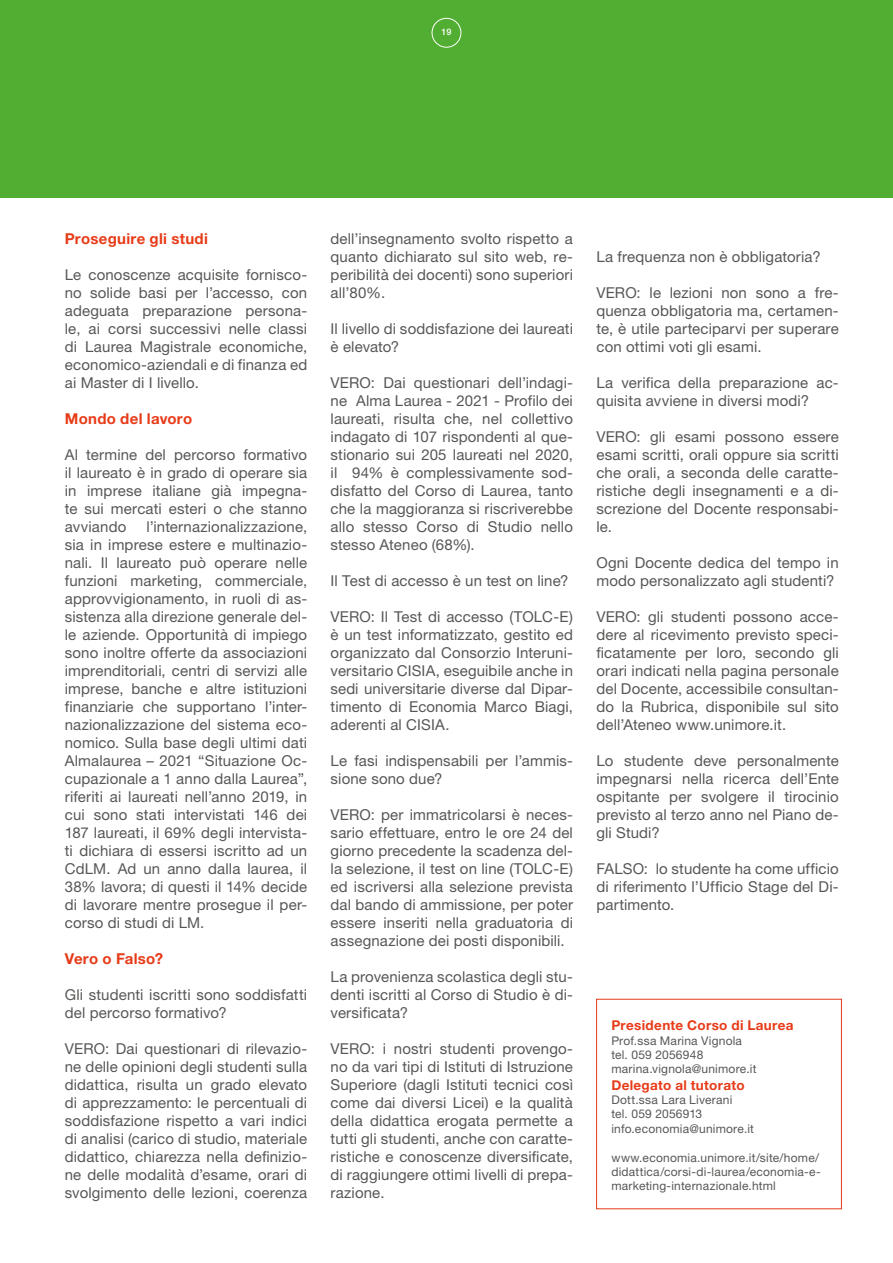
<style>
.page{position:relative;width:893px;height:1263px;background:#fff}
.page>*{position:absolute;margin:0;border:0;box-sizing:border-box;transform-origin:0 0}
.testo_base{font:15px/18px "Helvetica Neue LT Std";letter-spacing:.01em;color:#575756;text-align:justify}
.testo_base-2{font:700 15px "Helvetica Neue LT Std";letter-spacing:.02em;color:#e73b18}
.t1{font:700 13.5px "Helvetica Neue LT Std";letter-spacing:.025em;color:#e73b18}
.t2{font:12px/14.4px "Helvetica Neue LT Std";letter-spacing:.02em;color:#575756}
.t3{font:500 9px "Helvetica Neue LT Std";color:#fff}
</style>
<div class="page">
<div style="left:596px;top:999px;width:246px;height:210px;border:1px solid #e73b18"></div>
<div style="left:0;top:0;width:893px;height:197px;background:#52ae32"></div>
<div style="left:432px;top:18px;width:29px;height:29px;border:1px solid #fff;border-radius:50%"></div>
<p class="t3" style="left:442px;top:27px;width:11px">19</p>
<p class="testo_base-2" style="left:65px;top:229px;width:145px">Proseguire gli studi</p>
<p class="testo_base" style="left:65px;top:265px;width:244px">Le conoscenze acquisite fornisco&shy;no solide basi per l’accesso, con adeguata preparazione persona&shy;le, ai corsi successivi nelle classi di Laurea Magistrale economiche, economico-aziendali e di finanza ed ai Master di I livello.</p>
<p class="testo_base-2" style="left:65px;top:409px;width:129px">Mondo del lavoro</p>
<p class="testo_base" style="left:65px;top:445px;width:244px">Al termine del percorso formativo il laureato è in grado di operare sia in imprese italiane già impegna&shy;te sui mercati esteri o che stanno avviando</p>
<p class="testo_base" style="left:65px;top:517px;width:244px;text-indent:82px">l’internazionalizzazione, sia in imprese estere e multinazio&shy;nali. Il laureato può operare nelle funzioni marketing, commerciale, approvvigionamento, in ruoli di as&shy;sistenza alla direzione generale del&shy;le aziende. Opportunità di impiego sono inoltre offerte da associazioni imprenditoriali, centri di servizi alle imprese, banche e altre istituzioni finanziarie che supportano l’inter&shy;nazionalizzazione del sistema eco&shy;nomico. Sulla base degli ultimi dati Almalaurea – 2021 “Situazione Oc&shy;cupazionale a 1 anno dalla Laurea”, riferiti ai laureati nell’anno 2019, in cui sono stati intervistati 146 dei 187 laureati, il 69% degli intervista&shy;ti dichiara di essersi iscritto ad un CdLM. Ad un anno dalla laurea, il 38% lavora; di questi il 14% decide di lavorare mentre prosegue il per&shy;corso di studi di LM.</p>
<p class="testo_base-2" style="left:65px;top:949px;width:100px">Vero o Falso?</p>
<p class="testo_base" style="left:65px;top:985px;width:244px">Gli studenti iscritti sono soddisfatti del percorso formativo?</p>
<p class="testo_base" style="left:65px;top:1039px;width:244px">VERO: Dai questionari di rilevazio&shy;ne delle opinioni degli studenti sulla didattica, risulta un grado elevato di apprezzamento: le percentuali di soddisfazione rispetto a vari indici di analisi (carico di studio, materiale didattico, chiarezza nella definizio&shy;ne delle modalità d’esame, orari di svolgimento delle lezioni, coerenza</p>
<p class="testo_base" style="left:331px;top:229px;width:244px">dell’insegnamento svolto rispetto a quanto dichiarato sul sito web, re&shy;peribilità dei docenti) sono superiori all’80%.</p>
<p class="testo_base" style="left:331px;top:319px;width:244px">Il livello di soddisfazione dei laureati è elevato?</p>
<p class="testo_base" style="left:331px;top:373px;width:244px">VERO: Dai questionari dell’indagi&shy;ne Alma Laurea - 2021 - Profilo dei laureati, risulta che, nel collettivo indagato di 107 rispondenti al que&shy;stionario sui 205 laureati nel 2020, il 94% è complessivamente sod&shy;disfatto del Corso di Laurea, tanto che la maggioranza si riscriverebbe allo stesso Corso di Studio nello stesso Ateneo (68%).</p>
<p class="testo_base" style="left:331px;top:571px;width:240px">Il Test di accesso è un test on line?</p>
<p class="testo_base" style="left:331px;top:607px;width:244px">VERO: Il Test di accesso (TOLC-E) è un test informatizzato, gestito ed organizzato dal Consorzio Interuni&shy;versitario CISIA, eseguibile anche in sedi universitarie diverse dal Dipar&shy;timento di Economia Marco Biagi, aderenti al CISIA.</p>
<p class="testo_base" style="left:331px;top:751px;width:244px">Le fasi indispensabili per l’ammis&shy;sione sono due?</p>
<p class="testo_base" style="left:331px;top:805px;width:244px">VERO: per immatricolarsi è neces&shy;sario effettuare, entro le ore 24 del giorno precedente la scadenza del&shy;la selezione, il test on line (TOLC-E) ed iscriversi alla selezione prevista dal bando di ammissione, per poter essere inseriti nella graduatoria di assegnazione dei posti disponibili.</p>
<p class="testo_base" style="left:331px;top:967px;width:244px">La provenienza scolastica degli stu&shy;denti iscritti al Corso di Studio è di&shy;versificata?</p>
<p class="testo_base" style="left:331px;top:1039px;width:244px">VERO: i nostri studenti provengo&shy;no da vari tipi di Istituti di Istruzione Superiore (dagli Istituti tecnici così come dai diversi Licei) e la qualità della didattica erogata permette a tutti gli studenti, anche con caratte&shy;ristiche e conoscenze diversificate, di raggiungere ottimi livelli di prepa&shy;razione.</p>
<p class="testo_base" style="left:596px;top:247px;width:226px">La frequenza non è obbligatoria?</p>
<p class="testo_base" style="left:596px;top:283px;width:244px">VERO: le lezioni non sono a fre&shy;quenza obbligatoria ma, certamen&shy;te, è utile parteciparvi per superare con ottimi voti gli esami.</p>
<p class="testo_base" style="left:596px;top:373px;width:244px">La verifica della preparazione ac&shy;quisita avviene in diversi modi?</p>
<p class="testo_base" style="left:596px;top:427px;width:244px">VERO: gli esami possono essere esami scritti, orali oppure sia scritti che orali, a seconda delle caratte&shy;ristiche degli insegnamenti e a di&shy;screzione del Docente responsabi&shy;le.</p>
<p class="testo_base" style="left:596px;top:553px;width:244px">Ogni Docente dedica del tempo in modo personalizzato agli studenti?</p>
<p class="testo_base" style="left:596px;top:607px;width:244px">VERO: gli studenti possono acce&shy;dere al ricevimento previsto speci&shy;ficatamente per loro, secondo gli orari indicati nella pagina personale del Docente, accessibile consultan&shy;do la Rubrica, disponibile sul sito dell’Ateneo www.unimore.it.</p>
<p class="testo_base" style="left:596px;top:751px;width:244px">Lo studente deve personalmente impegnarsi nella ricerca dell’Ente ospitante per svolgere il tirocinio previsto al terzo anno nel Piano de&shy;gli Studi?</p>
<p class="testo_base" style="left:596px;top:859px;width:244px">FALSO: lo studente ha come ufficio di riferimento l’Ufficio Stage del Di&shy;partimento.</p>
<p class="t1" style="left:611px;top:1017px;width:184px">Presidente Corso di Laurea</p>
<p class="t2" style="left:611px;top:1033px;width:132px">Prof.ssa Marina Vignola</p>
<p class="t2" style="left:611px;top:1047px;width:93px">tel. 059 2056948</p>
<p class="t2" style="left:611px;top:1062px;width:147px">marina.vignola@unimore.it</p>
<p class="t1" style="left:611px;top:1076px;width:135px">Delegato al tutorato</p>
<p class="t2" style="left:611px;top:1092px;width:122px">Dott.ssa Lara Liverani</p>
<p class="t2" style="left:611px;top:1107px;width:92px">tel. 059 2056913</p>
<p class="t2" style="left:611px;top:1121px;width:144px">info.economia@unimore.it</p>
<p class="t2" style="left:611px;top:1150px;width:211px">www.economia.unimore.it/site/home/ didattica/corsi-di-laurea/economia-e&shy;marketing-internazionale.html</p>
</div>
